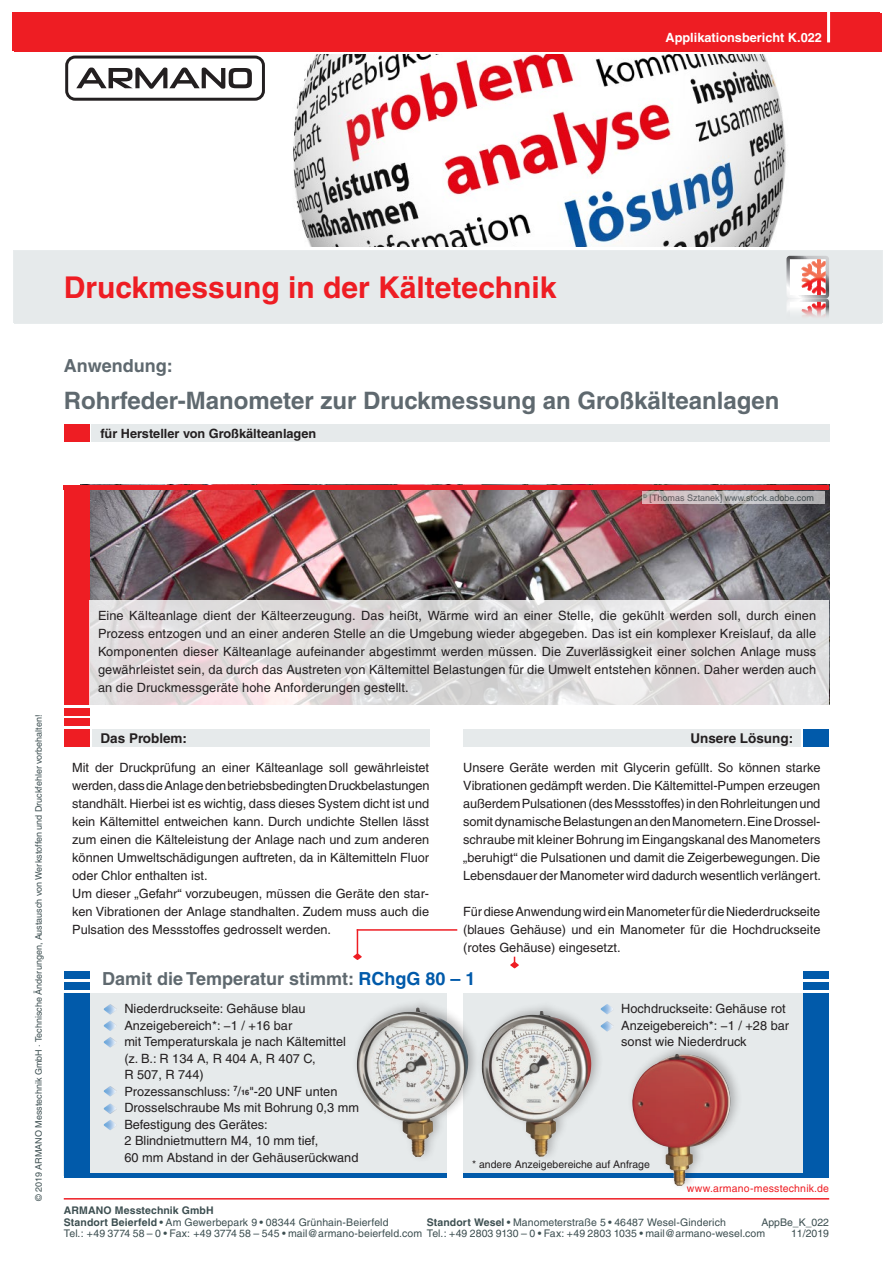
<style>
.page{position:relative;width:893px;height:1263px;background:#fff}
.page>*{position:absolute;margin:0;border:0;box-sizing:border-box;transform-origin:0 0}
.t1{font:700 30px "Helvetica";color:#ee1d23}
.t2{font:700 24px "Helvetica";color:#5f696f}
.t3{font:700 18px "Helvetica";color:#5f696f}
.t4{font:700 13.5px "Helvetica";color:#231f20}
.t5{font:12.75px/18px "Helvetica";color:#231f20;text-align:justify}
.t6{font:700 12.75px "Helvetica";color:#231f20}
.t7{font:700 12.75px "Helvetica";color:#fff}
.t8{font:10.5px/11.6px "Helvetica";letter-spacing:.005em;color:#3d4f51}
.t9{font:10.5px "Helvetica";color:#231f20}
.t10{font:10.5px "Helvetica";letter-spacing:.02em;color:#ee1d23}
.t11{font:9px "Helvetica";color:#3d4f51}
.s1{color:#015aaa}
.s2{font-weight:700;font-size:7.5px}
.s3{font-weight:700}
</style>
<div class="page">
<hr style="left:64px;top:1198px;width:765px;height:1px;background:#ee1d23">
<img style="left:258px;top:55px;width:528px;height:191px">
<div style="left:65px;top:56px;width:200px;height:45px;border:3px solid #231f20;border-radius:8px"></div>
<svg style="left:76px;top:68px;width:176px;height:21px"></svg>
<div style="left:14px;top:13px;width:867px;height:38px;background:#ee1d23"></div>
<div style="left:13px;top:250px;width:869px;height:73px;background:#e6eaeb"></div>
<div style="left:64px;top:993px;width:383px;height:183px;background:#e6eaeb"></div>
<div style="left:64px;top:992px;width:25px;height:185px;background:#015aaa"></div>
<div style="left:64px;top:982px;width:25px;height:7px;background:#015aaa"></div>
<div style="left:64px;top:971px;width:25px;height:8px;background:#015aaa"></div>
<div style="left:13px;top:12px;width:867px;height:38px;background:#ee1d23"></div>
<div style="left:92px;top:424px;width:738px;height:18px;background:#e6eaeb"></div>
<div style="left:64px;top:424px;width:25px;height:18px;background:#ee1d23"></div>
<hr style="left:827px;top:8px;width:3px;height:34px;background:#fff">
<img style="left:89px;top:489px;width:740px;height:112px">
<div style="left:92px;top:729px;width:337px;height:17px;background:#e6eaeb"></div>
<div style="left:64px;top:729px;width:25px;height:17px;background:#ee1d23"></div>
<div style="left:463px;top:729px;width:338px;height:17px;background:#e6eaeb"></div>
<div style="left:803px;top:729px;width:26px;height:17px;background:#015aaa"></div>
<div style="left:64px;top:485px;width:25px;height:219px;background:#ee1d23"></div>
<hr style="left:64px;top:485px;width:765px;height:4px;background:#ee1d23">
<div style="left:64px;top:718px;width:25px;height:8px;background:#ee1d23"></div>
<div style="left:64px;top:708px;width:25px;height:7px;background:#ee1d23"></div>
<svg style="left:89px;top:601px;width:740px;height:104px;background:#e1ddde"></svg>
<svg style="left:786px;top:256px;width:43px;height:68px"></svg>
<div style="left:463px;top:993px;width:345px;height:183px;background:#e6eaeb"></div>
<div style="left:803px;top:993px;width:26px;height:185px;background:#015aaa"></div>
<div style="left:64px;top:1173px;width:382px;height:5px;background:#015aaa"></div>
<div style="left:803px;top:982px;width:26px;height:8px;background:#015aaa"></div>
<div style="left:803px;top:972px;width:26px;height:7px;background:#015aaa"></div>
<svg style="left:104px;top:1004px;width:12px;height:10px"></svg>
<svg style="left:104px;top:1021px;width:12px;height:10px"></svg>
<svg style="left:104px;top:1037px;width:13px;height:10px"></svg>
<svg style="left:104px;top:1086px;width:13px;height:10px"></svg>
<svg style="left:104px;top:1103px;width:13px;height:11px"></svg>
<svg style="left:104px;top:1120px;width:12px;height:10px"></svg>
<svg style="left:603px;top:1004px;width:10px;height:10px"></svg>
<svg style="left:603px;top:1021px;width:10px;height:10px"></svg>
<div style="left:463px;top:1173px;width:366px;height:5px;background:#015aaa"></div>
<svg style="left:353px;top:929px;width:9px;height:31px"></svg>
<hr style="left:357px;top:929px;width:100px;height:2px;background:#ee1d23">
<svg style="left:510px;top:957px;width:9px;height:11px"></svg>
<div style="left:351px;top:996px;width:130px;height:167px;background:#231f20;opacity:.3"></div>
<img style="left:357px;top:1007px;width:111px;height:150px">
<div style="left:476px;top:999px;width:127px;height:163px;background:#231f20;opacity:.3"></div>
<img style="left:482px;top:1011px;width:109px;height:146px">
<div style="left:626px;top:1042px;width:116px;height:149px;background:#231f20;opacity:.3"></div>
<img style="left:632px;top:1054px;width:98px;height:132px">
<svg style="left:642px;top:491px;width:183px;height:12px;background:#c4bcbe"></svg>
<p class="t7" style="left:665px;top:30px;width:158px">Applikationsbericht K.022</p>
<h1 class="t1" style="left:64px;top:270px;width:494px">Druckmessung in der Kältetechnik</h1>
<h3 class="t3" style="left:64px;top:354px;width:110px">Anwendung:</h3>
<h2 class="t2" style="left:64px;top:386px;width:717px">Rohrfeder-Manometer zur Druckmessung an Großkälteanlagen</h2>
<p class="t6" style="left:100px;top:425px;width:217px">für Hersteller von Großkälteanlagen</p>
<p class="t11" style="left:643px;top:492px;width:172px"><sup>©</sup> [Thomas Sztanek] www.stock.adobe.com</p>
<p class="t11" style="left:34px;top:1201px;width:488px;rotate:-90deg">© 2019 ARMANO Messtechnik GmbH · Technische Änderungen, Austausch von Werkstoffen und Druckfehler vorbehalten!</p>
<p class="t5" style="left:98px;top:607px;width:720px">Eine Kälteanlage dient der Kälteerzeugung. Das heißt, Wärme wird an einer Stelle, die gekühlt werden soll, durch einen Prozess entzogen und an einer anderen Stelle an die Umgebung wieder abgegeben. Das ist ein komplexer Kreislauf, da alle Komponenten dieser Kälteanlage aufeinander abgestimmt werden müssen. Die Zuverlässigkeit einer solchen Anlage muss gewährleistet sein, da durch das Austreten von Kältemittel Belastungen für die Umwelt entstehen können. Daher werden auch an die Druckmessgeräte hohe Anforderungen gestellt.</p>
<p class="t4" style="left:100px;top:730px;width:88px">Das Problem:</p>
<p class="t4" style="left:690px;top:730px;width:104px">Unsere Lösung:</p>
<p class="t5" style="left:72px;top:758px;width:359px;text-align:left">Mit der Druckprüfung an einer Kälteanlage soll gewährleistet werden, dass die Anlage den betriebsbedingten Druckbelastungen standhält. Hierbei ist es wichtig, dass dieses System dicht ist und kein Kältemittel entweichen kann. Durch undichte Stellen lässt zum einen die Kälteleistung der Anlage nach und zum anderen können Umweltschädigungen auftreten, da in Kältemitteln Fluor oder Chlor enthalten ist.<br>Um dieser „Gefahr“ vorzubeugen, müssen die Geräte den star&shy;ken Vibrationen der Anlage standhalten. Zudem muss auch die Pulsation des Messstoffes gedrosselt werden.</p>
<p class="t5" style="left:463px;top:758px;width:359px">Unsere Geräte werden mit Glycerin gefüllt. So können starke Vibrationen gedämpft werden. Die Kältemittel-Pumpen erzeugen außerdem Pulsationen (des Messstoffes) in den Rohrleitungen und somit dynamische Belastungen an den Manometern. Eine Drossel&shy;schraube mit kleiner Bohrung im Eingangskanal des Manometers „beruhigt“ die Pulsationen und damit die Zeigerbewegungen. Die Lebensdauer der Manometer wird dadurch wesentlich verlängert.</p>
<p class="t5" style="left:463px;top:902px;width:359px">Für diese Anwendung wird ein Manometer für die Niederdruckseite (blaues Gehäuse) und ein Manometer für die Hochdruckseite (rotes Gehäuse) eingesetzt.</p>
<h3 class="t3" style="left:102px;top:967px;width:375px">Damit die Temperatur stimmt: <span class="s1">RChgG 80 – 1</span></h3>
<p class="t5" style="left:124px;top:1000px;width:236px;line-height:16.5px;text-align:left">Niederdruckseite: Gehäuse blau<br>Anzeigebereich*: −1 / +16 bar<br>mit Temperaturskala je nach Kältemittel (z. B.: R 134 A, R 404 A, R 407 C,<br>R 507, R 744)<br>Prozessanschluss: <sup>7</sup>/<span class="s2">16</span>"-20 UNF unten<br>Drosselschraube Ms mit Bohrung 0,3 mm<br>Befestigung des Gerätes:<br>2 Blindnietmuttern M4, 10 mm tief,<br>60 mm Abstand in der Gehäuserückwand</p>
<p class="t5" style="left:621px;top:1000px;width:169px;line-height:16.5px;text-align:left">Hochdruckseite: Gehäuse rot<br>Anzeigebereich*: −1 / +28 bar sonst wie Niederdruck</p>
<p class="t9" style="left:472px;top:1158px;width:179px">* andere Anzeigebereiche auf Anfrage</p>
<p class="t10" style="left:687px;top:1183px;width:144px">www.armano-messtechnik.de</p>
<p class="t8" style="left:761px;top:1216px;width:69px;text-align:right">AppBe_K_022<br>11/2019</p>
<p class="t8" style="left:64px;top:1205px;width:326px"><span class="s3">ARMANO Messtechnik GmbH<br>Standort Beierfeld</span> • Am Gewerbepark 9 • 08344 Grünhain-Beierfeld</p>
<p class="t8" style="left:64px;top:1216px;width:703px;text-indent:363px"><span class="s3">Standort Wesel</span> • Manometerstraße 5 • 46487 Wesel-Ginderich<br>Tel.: +49 3774 58 – 0 • Fax: +49 3774 58 – 545 • mail@armano-beierfeld.com Tel.: +49 2803 9130 – 0 • Fax: +49 2803 1035 • mail@armano-wesel.com</p>
</div>
